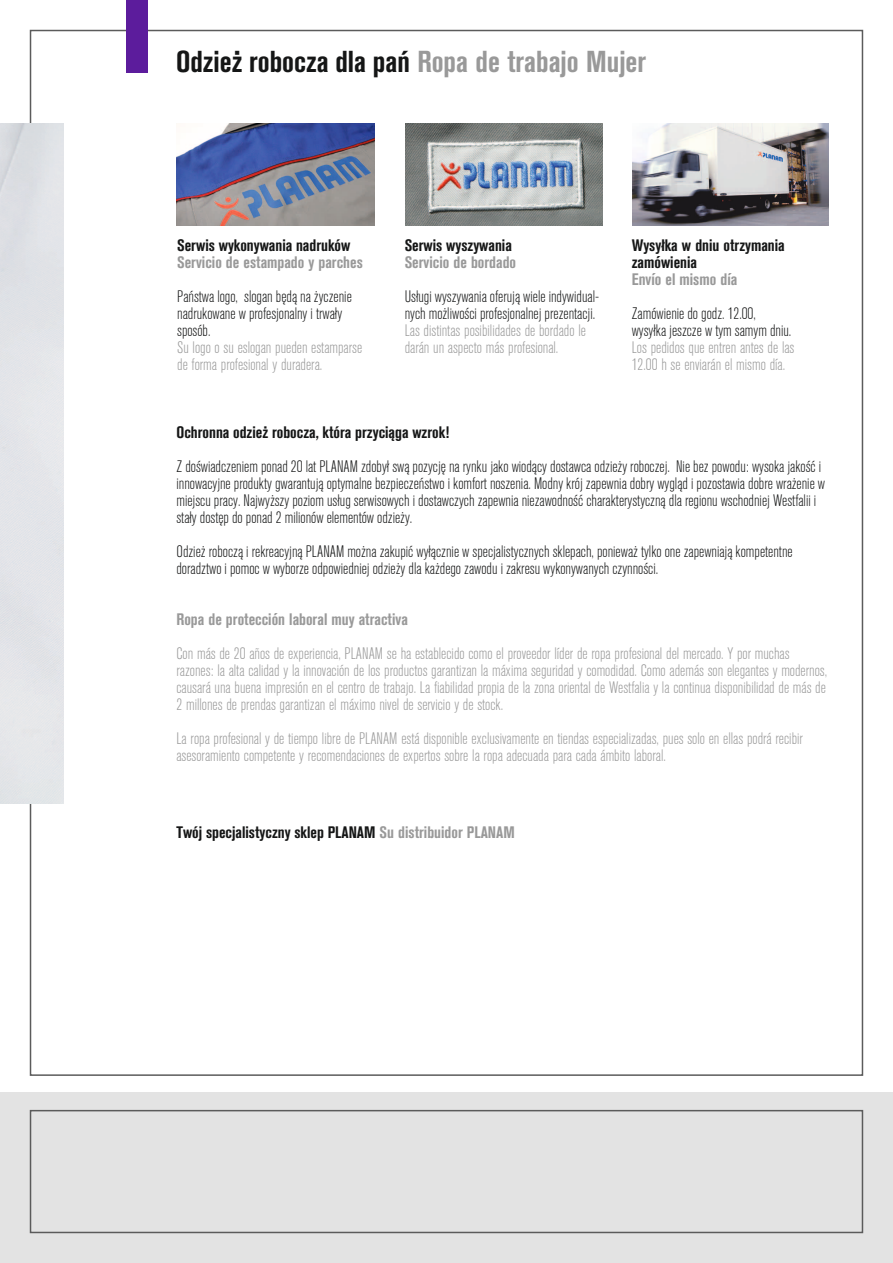
<style>
.page{position:relative;width:893px;height:1263px;background:#fff}
.page>*{position:absolute;margin:0;border:0;box-sizing:border-box;transform-origin:0 0}
.t1{font:700 condensed 30px "Akzidenz Grotesk CE";color:#151616}
.t2{font:300 condensed 16.5px/17px "Akzidenz Grotesk CE";color:#151616}
.t3{font:300 condensed 16.5px/17px "Akzidenz Grotesk BE";color:#999}
.t4{font:700 condensed 16.5px "Akzidenz Grotesk CE";color:#151616}
.t5{font:700 condensed 16.5px "Akzidenz Grotesk BE";color:#999}
.t6{font:700 condensed 16.5px/17px "Akzidenz Grotesk BE";color:#151616}
.s1{font-family:"Akzidenz Grotesk BE";color:#999}
</style>
<div class="page">
<div style="left:0;top:1093px;width:893px;height:170px;background:#e3e3e3"></div>
<div style="left:30px;top:1110px;width:833px;height:123px;border:2px solid #5b5b5b"></div>
<div style="left:126px;top:0;width:22px;height:72px;background:#5c1c9c"></div>
<img style="left:176px;top:123px;width:198px;height:102px">
<img style="left:405px;top:123px;width:197px;height:102px">
<img style="left:632px;top:123px;width:196px;height:102px">
<div style="left:0;top:123px;width:64px;height:681px;background:#e2e4e9"></div>
<h1 class="t1" style="left:176px;top:45px;width:472px">Odzież robocza dla pań <span class="s1">Ropa de trabajo Mujer</span></h1>
<p class="t4" style="left:177px;top:236px;width:175px">Serwis wykonywania nadruków</p>
<p class="t5" style="left:177px;top:253px;width:187px">Servicio de estampado y parches</p>
<p class="t2" style="left:177px;top:288px;width:176px">Państwa logo, slogan będą na życzenie nadrukowane w profesjonalny i trwały sposób.</p>
<p class="t3" style="left:177px;top:339px;width:186px">Su logo o su eslogan pueden estamparse de forma profesional y duradera.</p>
<p class="t4" style="left:405px;top:236px;width:109px">Serwis wyszywania</p>
<p class="t5" style="left:405px;top:253px;width:113px">Servicio de bordado</p>
<p class="t2" style="left:405px;top:288px;width:196px">Usługi wyszywania oferują wiele indywidual&shy;nych możliwości profesjonalnej prezentacji.</p>
<p class="t3" style="left:405px;top:322px;width:183px">Las distintas posibilidades de bordado le darán un aspecto más profesional.</p>
<p class="t6" style="left:632px;top:237px;width:154px">Wysyłka w dniu otrzymania zamówienia</p>
<p class="t5" style="left:632px;top:270px;width:107px">Envío el mismo día</p>
<p class="t2" style="left:632px;top:305px;width:161px">Zamówienie do godz. 12.00, wysyłka jeszcze w tym samym dniu.</p>
<p class="t3" style="left:632px;top:339px;width:164px">Los pedidos que entren antes de las<br>12.00 h se enviarán el mismo día.</p>
<p class="t4" style="left:176px;top:423px;width:274px">Ochronna odzież robocza, która przyciąga wzrok!</p>
<p class="t2" style="left:176px;top:458px;width:650px">Z doświadczeniem ponad 20 lat PLANAM zdobył swą pozycję na rynku jako wiodący dostawca odzieży roboczej. Nie bez powodu: wysoka jakość i innowacyjne produkty gwarantują optymalne bezpieczeństwo i komfort noszenia. Modny krój zapewnia dobry wygląd i pozostawia dobre wrażenie w miejscu pracy. Najwyższy poziom usług serwisowych i dostawczych zapewnia niezawodność charakterystyczną dla regionu wschodniej Westfalii i stały dostęp do ponad 2 milionów elementów odzieży.</p>
<p class="t2" style="left:176px;top:543px;width:618px">Odzież roboczą i rekreacyjną PLANAM można zakupić wyłącznie w specjalistycznych sklepach, ponieważ tylko one zapewniają kompetentne doradztwo i pomoc w wyborze odpowiedniej odzieży dla każdego zawodu i zakresu wykonywanych czynności.</p>
<p class="t5" style="left:176px;top:610px;width:233px">Ropa de protección laboral muy atractiva</p>
<p class="t3" style="left:176px;top:645px;width:652px">Con más de 20 años de experiencia, PLANAM se ha establecido como el proveedor líder de ropa profesional del mercado. Y por muchas razones: la alta calidad y la innovación de los productos garantizan la máxima seguridad y comodidad. Como además son elegantes y modernos, causará una buena impresión en el centro de trabajo. La fiabilidad propia de la zona oriental de Westfalia y la continua disponibilidad de más de 2 millones de prendas garantizan el máximo nivel de servicio y de stock.</p>
<p class="t3" style="left:176px;top:731px;width:628px">La ropa profesional y de tiempo libre de PLANAM está disponible exclusivamente en tiendas especializadas, pues solo en ellas podrá recibir asesoramiento competente y recomendaciones de expertos sobre la ropa adecuada para cada ámbito laboral.</p>
<p class="t4" style="left:176px;top:822px;width:340px">Twój specjalistyczny sklep PLANAM <span class="s1">Su distribuidor PLANAM</span></p>
</div>
